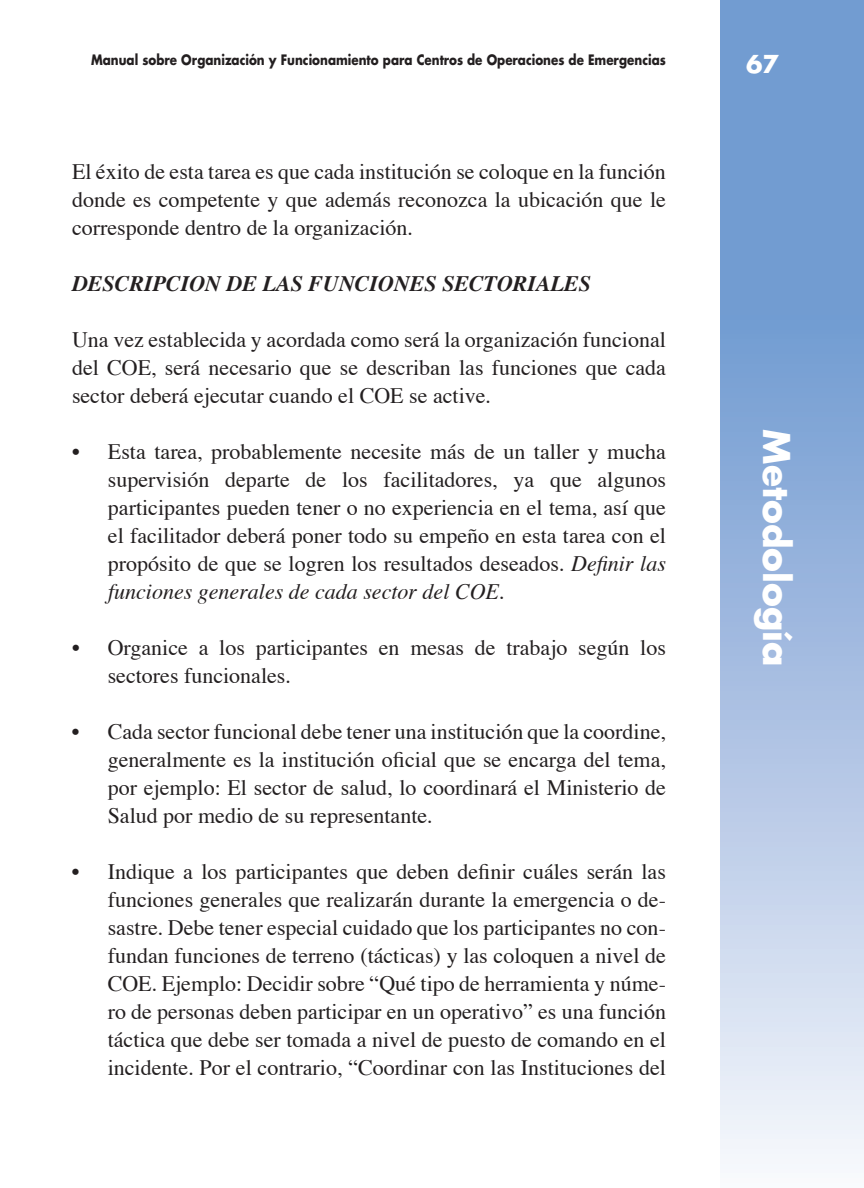
<style>
.page{position:relative;width:864px;height:1188px;background:#fff}
.page>*{position:absolute;margin:0;border:0;box-sizing:border-box;transform-origin:0 0}
.t1{font:700 36px "Futura";color:#fff}
.t2{font:700 24px "Futura";color:#fff}
.t3{font:22px/28px "Times";color:#231f20;text-align:justify}
.t4{font:italic 700 22px "Times";color:#231f20}
.t5{font:700 14px "Futura";color:#231f20;scale:.85 1}
.s1{font-style:italic}
</style>
<div class="page">
<svg style="left:720px;top:0;width:144px;height:1159px"></svg>
<p class="t5" style="left:91px;top:50px;width:678px">Manual sobre Organización y Funcionamiento para Centros de Operaciones de Emergencias</p>
<p class="t2" style="left:746px;top:48px;width:34px">67</p>
<p class="t3" style="left:72px;top:155px;width:595px">El éxito de esta tarea es que cada institución se coloque en la función donde es competente y que además reconozca la ubicación que le corresponde dentro de la organización.</p>
<p class="t4" style="left:72px;top:262px;width:521px">DESCRIPCION DE LAS FUNCIONES SECTORIALES</p>
<p class="t3" style="left:72px;top:323px;width:596px">Una vez establecida y acordada como será la organización funcional del COE, será necesario que se describan las funciones que cada sector deberá ejecutar cuando el COE se active.</p>
<p class="t3" style="left:108px;top:435px;width:560px;text-indent:-36px">• Esta tarea, probablemente necesite más de un taller y mucha supervisión departe de los facilitadores, ya que algunos participantes pueden tener o no experiencia en el tema, así que el facilitador deberá poner todo su empeño en esta tarea con el propósito de que se logren los resultados deseados. <span class="s1">Definir las funciones generales de cada sector del COE.</span></p>
<p class="t3" style="left:108px;top:631px;width:560px;text-indent:-36px">• Organice a los participantes en mesas de trabajo según los sectores funcionales.</p>
<p class="t3" style="left:108px;top:715px;width:560px;text-indent:-36px">• Cada sector funcional debe tener una institución que la coordine, generalmente es la institución oficial que se encarga del tema, por ejemplo: El sector de salud, lo coordinará el Ministerio de Salud por medio de su representante.</p>
<p class="t3" style="left:108px;top:855px;width:560px;text-indent:-36px">• Indique a los participantes que deben definir cuáles serán las funciones generales que realizarán durante la emergencia o de&shy;sastre. Debe tener especial cuidado que los participantes no con&shy;fundan funciones de terreno (tácticas) y las coloquen a nivel de COE. Ejemplo: Decidir sobre “Qué tipo de herramienta y núme&shy;ro de personas deben participar en un operativo” es una función táctica que debe ser tomada a nivel de puesto de comando en el incidente. Por el contrario, “Coordinar con las Instituciones del</p>
<h1 class="t1" style="left:802px;top:429px;width:239px;rotate:90deg">Metodología</h1>
</div>
